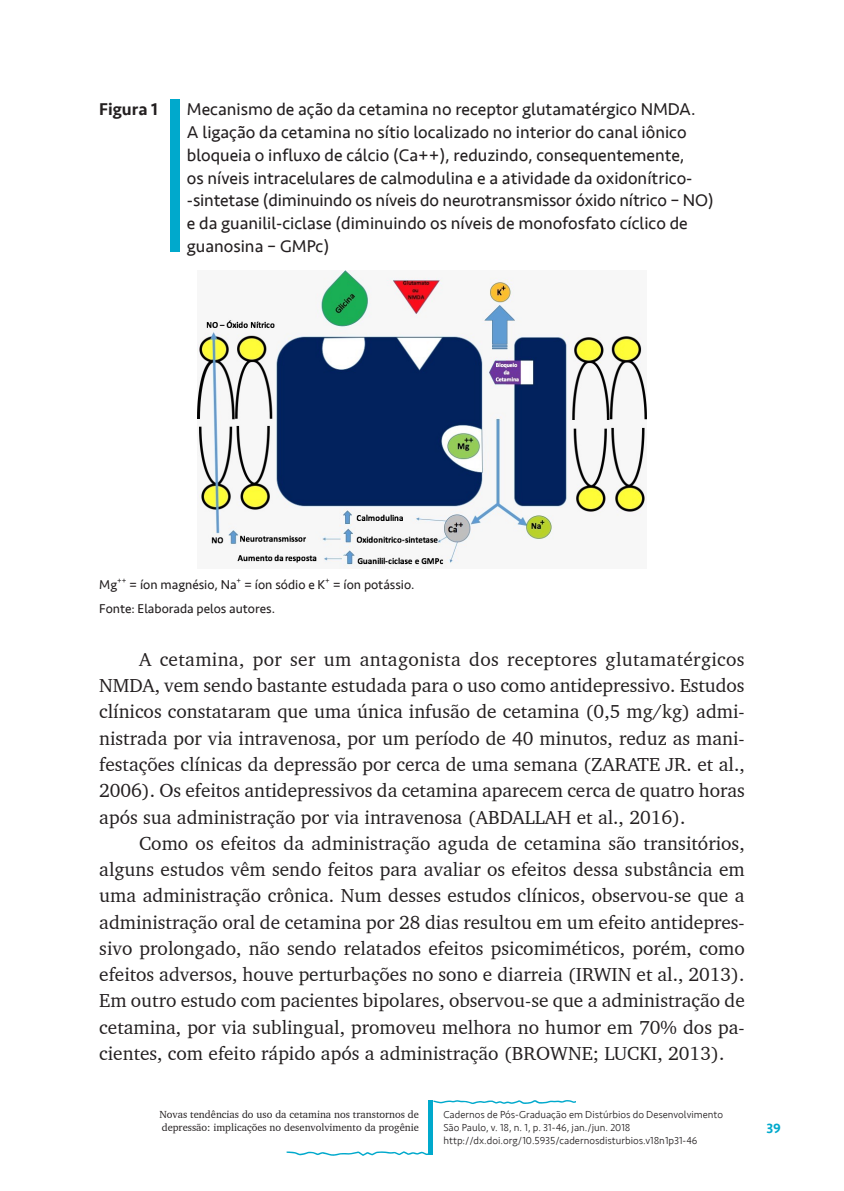
<style>
.page{position:relative;width:844px;height:1191px;background:#fff}
.page>*{position:absolute;margin:0;border:0;box-sizing:border-box;transform-origin:0 0}
.t1{font:19.25px/26.2px "Charter BT";color:#231f20;text-align:justify}
.t2{font:17.5px/22.8px "Seravek";color:#231f20}
.t3{font:500 17.5px "Seravek";color:#231f20}
.t4{font:500 14px "Seravek";color:#00a9cc}
.t5{font:13.12px "Seravek";color:#231f20}
.t6{font:300 10.5px/12.6px "Seravek";color:#231f20}
.t7{font:10.5px/12.6px "Charter BT";color:#231f20}
.t8{font:7.52px "Seravek";color:#231f20}
</style>
<div class="page">
<svg style="left:286px;top:1151px;width:142px;height:4px"></svg>
<svg style="left:433px;top:1100px;width:142px;height:4px"></svg>
<div style="left:428px;top:1100px;width:5px;height:54px;background:#00a9cc"></div>
<div style="left:169px;top:99px;width:10px;height:153px;background:#00a9cc"></div>
<img style="left:197px;top:270px;width:449px;height:299px">
<p class="t3" style="left:99px;top:99px;width:60px">Figura 1</p>
<p class="t2" style="left:187px;top:98px;width:528px">Mecanismo de ação da cetamina no receptor glutamatérgico NMDA.<br>A ligação da cetamina no sítio localizado no interior do canal iônico bloqueia o influxo de cálcio (Ca++), reduzindo, consequentemente,<br>os níveis intracelulares de calmodulina e a atividade da oxidonítrico--sintetase (diminuindo os níveis do neurotransmissor óxido nítrico – NO) e da guanilil-ciclase (diminuindo os níveis de monofosfato cíclico de guanosina – GMPc)</p>
<p class="t8" style="left:117px;top:574px;width:11px">++</p>
<p class="t5" style="left:129px;top:574px;width:109px">= íon magnésio, Na</p>
<p class="t8" style="left:236px;top:574px;width:6px">+</p>
<p class="t5" style="left:244px;top:574px;width:83px">= íon sódio e K</p>
<p class="t8" style="left:325px;top:574px;width:6px">+</p>
<p class="t5" style="left:332px;top:574px;width:83px">= íon potássio.</p>
<p class="t5" style="left:99px;top:599px;width:177px">Fonte: Elaborada pelos autores.</p>
<p class="t1" style="left:99px;top:646px;width:646px;text-indent:40px">A cetamina, por ser um antagonista dos receptores glutamatérgicos NMDA, vem sendo bastante estudada para o uso como antidepressivo. Estudos clínicos constataram que uma única infusão de cetamina (0,5 mg/kg) admi&shy;nistrada por via intravenosa, por um período de 40 minutos, reduz as mani&shy;festações clínicas da depressão por cerca de uma semana (ZARATE JR. et al., 2006). Os efeitos antidepressivos da cetamina aparecem cerca de quatro horas após sua administração por via intravenosa (ABDALLAH et al., 2016).</p>
<p class="t1" style="left:99px;top:829px;width:647px;text-indent:40px">Como os efeitos da administração aguda de cetamina são transitórios, alguns estudos vêm sendo feitos para avaliar os efeitos dessa substância em uma administração crônica. Num desses estudos clínicos, observou-se que a administração oral de cetamina por 28 dias resultou em um efeito antidepres&shy;sivo prolongado, não sendo relatados efeitos psicomiméticos, porém, como efeitos adversos, houve perturbações no sono e diarreia (IRWIN et al., 2013).<br>Em outro estudo com pacientes bipolares, observou-se que a administração de cetamina, por via sublingual, promoveu melhora no humor em 70% dos pa&shy;cientes, com efeito rápido após a administração (BROWNE; LUCKI, 2013).</p>
<p class="t5" style="left:99px;top:574px;width:19px">Mg</p>
<p class="t7" style="left:159px;top:1108px;width:261px">Novas tendências do uso da cetamina nos transtornos de depressão: implicações no desenvolvimento da progênie</p>
<p class="t6" style="left:443px;top:1108px;width:281px">Cadernos de Pós-Graduação em Distúrbios do Desenvolvimento<br>São Paulo, v. 18, n. 1, p. 31-46, jan./jun. 2018 http://dx.doi.org/10.5935/cadernosdisturbios.v18n1p31-46</p>
<p class="t4" style="left:766px;top:1120px;width:16px">39</p>
</div>
